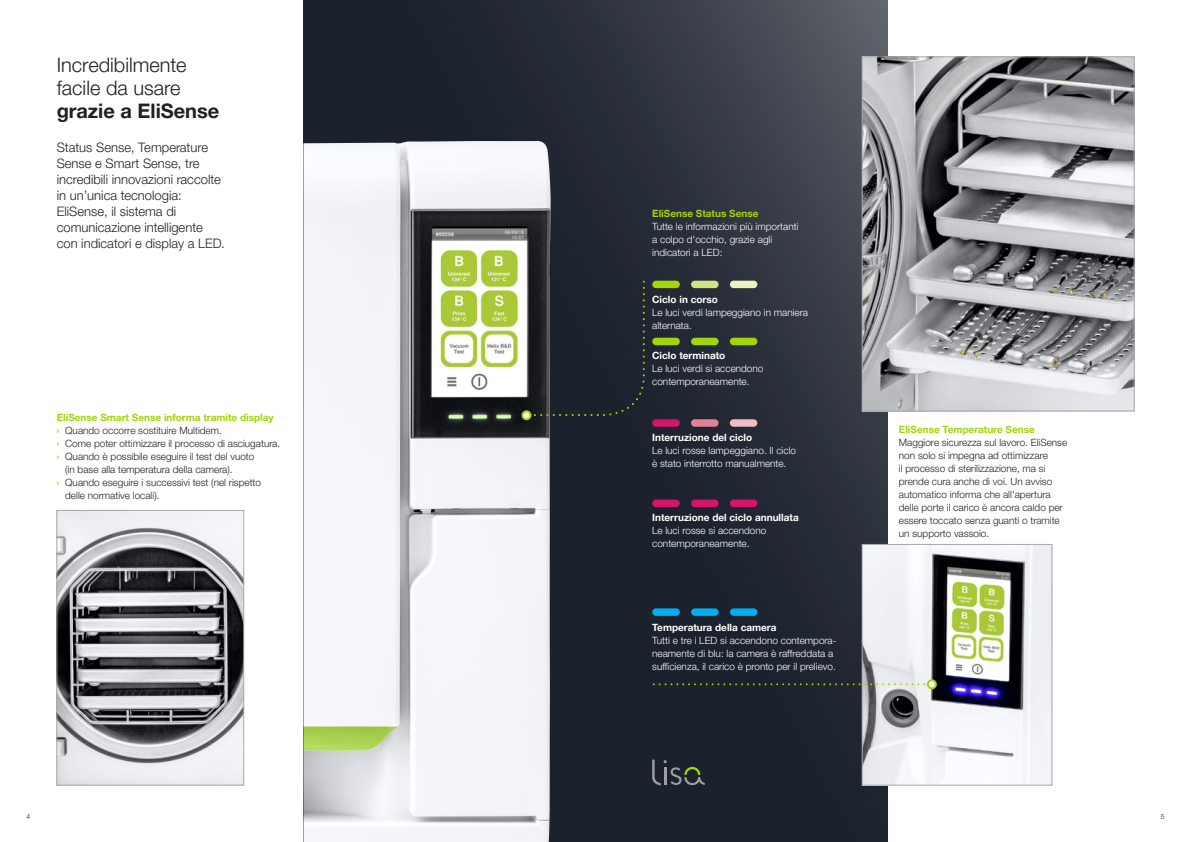
<style>
.page{position:relative;width:1191px;height:842px;background:#fff}
.page>*{position:absolute;margin:0;border:0;box-sizing:border-box;transform-origin:0 0}
.t1{font:20px/23px "Helvetica Neue World 45 Lt";color:#231f20}
.t2{font:700 20px "Helvetica Neue World 75";color:#231f20}
.t3{font:13px/16px "Helvetica Neue World 45 Lt";color:#231f20}
.t4{font:10px/13px "Helvetica Neue World 45 Lt";color:#231f20}
.t5{font:10px/13px "Helvetica Neue World 45 Lt";color:#fff}
.t6{font:700 10px "Helvetica Neue World 75";color:#fff}
.t7{font:700 10px "Helvetica Neue World 75";color:#a2d40a}
.t8{font:7px "Helvetica Neue World 45 Lt";color:#231f20}
.s1{font-family:"Helvetica Neue World 75";font-weight:700;color:#a2d40a}
</style>
<div class="page">
<svg style="left:303px;top:0;width:584px;height:842px;background:#262c37"></svg>
<img style="left:59px;top:512px;width:183px;height:271px">
<div style="left:57px;top:510px;width:187px;height:275px;border:1px solid #a8a9ad"></div>
<img style="left:864px;top:546px;width:186px;height:237px">
<div style="left:862px;top:544px;width:190px;height:241px;border:1px solid #a8a9ad"></div>
<img style="left:864px;top:59px;width:268px;height:350px">
<div style="left:862px;top:57px;width:272px;height:354px;border:1px solid #a8a9ad"></div>
<div style="left:652px;top:281px;width:28px;height:7px;background:#a2d40a;border-radius:4px"></div>
<div style="left:691px;top:281px;width:27px;height:7px;background:#cde580;border-radius:4px"></div>
<div style="left:730px;top:281px;width:27px;height:7px;background:#e9f2c0;border-radius:4px"></div>
<div style="left:652px;top:338px;width:28px;height:7px;background:#a2d40a;border-radius:4px"></div>
<div style="left:691px;top:338px;width:27px;height:7px;background:#a2d40a;border-radius:4px"></div>
<div style="left:730px;top:338px;width:27px;height:7px;background:#a2d40a;border-radius:4px"></div>
<div style="left:652px;top:419px;width:27px;height:8px;background:#d51566;border-radius:4px"></div>
<div style="left:691px;top:419px;width:27px;height:8px;background:#e48096;border-radius:4px"></div>
<div style="left:730px;top:419px;width:27px;height:8px;background:#f0bbc4;border-radius:4px"></div>
<div style="left:652px;top:499px;width:28px;height:8px;background:#d51566;border-radius:4px"></div>
<div style="left:691px;top:499px;width:27px;height:8px;background:#d51566;border-radius:4px"></div>
<div style="left:730px;top:499px;width:27px;height:8px;background:#d51566;border-radius:4px"></div>
<div style="left:652px;top:608px;width:28px;height:8px;background:#00aeef;border-radius:4px"></div>
<div style="left:691px;top:608px;width:27px;height:8px;background:#00aeef;border-radius:4px"></div>
<div style="left:730px;top:608px;width:27px;height:8px;background:#00aeef;border-radius:4px"></div>
<img style="left:303px;top:141px;width:248px;height:701px">
<svg style="left:654px;top:683px;width:273px;height:2px"></svg>
<svg style="left:526px;top:280px;width:120px;height:137px;background:#232832"></svg>
<div style="left:928px;top:680px;width:8px;height:8px;background:#fff;border-radius:50%"></div>
<div style="left:927px;top:679px;width:10px;height:10px;border:2px solid #a2d40a;border-radius:50%"></div>
<div style="left:522px;top:411px;width:8px;height:8px;background:#fff;border-radius:50%"></div>
<div style="left:521px;top:410px;width:10px;height:10px;border:2px solid #a2d40a;border-radius:50%"></div>
<svg style="left:652px;top:759px;width:53px;height:26px"></svg>
<h1 class="t1" style="left:57px;top:54px;width:131px">Incredibilmente facile da usare</h1>
<h1 class="t2" style="left:57px;top:99px;width:164px">grazie a EliSense</h1>
<h2 class="t3" style="left:57px;top:139px;width:170px">Status Sense, Temperature<br>Sense e Smart Sense, tre incredibili innovazioni raccolte in un’unica tecnologia:<br>EliSense, il sistema di comunicazione intelligente con indicatori e display a LED.</h2>
<p class="t7" style="left:57px;top:412px;width:218px">EliSense Smart Sense informa tramite display</p>
<p class="t4" style="left:57px;top:424px;width:167px"><span class="s1">›</span> Quando occorre sostituire Multidem.</p>
<p class="t4" style="left:57px;top:437px;width:225px"><span class="s1">›</span> Come poter ottimizzare il processo di asciugatura.</p>
<p class="t4" style="left:57px;top:450px;width:199px"><span class="s1">›</span> Quando è possibile eseguire il test del vuoto</p>
<p class="t4" style="left:65px;top:463px;width:169px">(in base alla temperatura della camera).</p>
<p class="t4" style="left:57px;top:476px;width:206px"><span class="s1">›</span> Quando eseguire i successivi test (nel rispetto</p>
<p class="t4" style="left:65px;top:489px;width:96px">delle normative locali).</p>
<p class="t7" style="left:652px;top:208px;width:108px">EliSense Status Sense</p>
<p class="t5" style="left:652px;top:220px;width:148px">Tutte le informazioni più importanti a colpo d'occhio, grazie agli indicatori a LED:</p>
<p class="t6" style="left:652px;top:293px;width:67px">Ciclo in corso</p>
<p class="t5" style="left:652px;top:306px;width:157px">Le luci verdi lampeggiano in maniera alternata.</p>
<p class="t6" style="left:652px;top:350px;width:75px">Ciclo terminato</p>
<p class="t5" style="left:652px;top:362px;width:113px">Le luci verdi si accendono contemporaneamente.</p>
<p class="t6" style="left:652px;top:432px;width:102px">Interruzione del ciclo</p>
<p class="t5" style="left:652px;top:444px;width:145px">Le luci rosse lampeggiano. Il ciclo è stato interrotto manualmente.</p>
<p class="t6" style="left:652px;top:511px;width:148px">Interruzione del ciclo annullata</p>
<p class="t5" style="left:652px;top:524px;width:116px">Le luci rosse si accendono contemporaneamente.</p>
<p class="t6" style="left:652px;top:622px;width:126px">Temperatura della camera</p>
<p class="t5" style="left:652px;top:634px;width:185px">Tutti e tre i LED si accendono contempora&shy;neamente di blu: la camera è raffreddata a sufficienza, il carico è pronto per il prelievo.</p>
<p class="t7" style="left:899px;top:424px;width:137px">EliSense Temperature Sense</p>
<p class="t4" style="left:899px;top:436px;width:170px">Maggiore sicurezza sul lavoro. EliSense non solo si impegna ad ottimizzare<br>il processo di sterilizzazione, ma si prende cura anche di voi. Un avviso automatico informa che all'apertura delle porte il carico è ancora caldo per essere toccato senza guanti o tramite un supporto vassoio.</p>
<p class="t8" style="left:26px;top:812px;width:5px">4</p>
<p class="t8" style="left:1160px;top:812px;width:5px">5</p>
</div>
